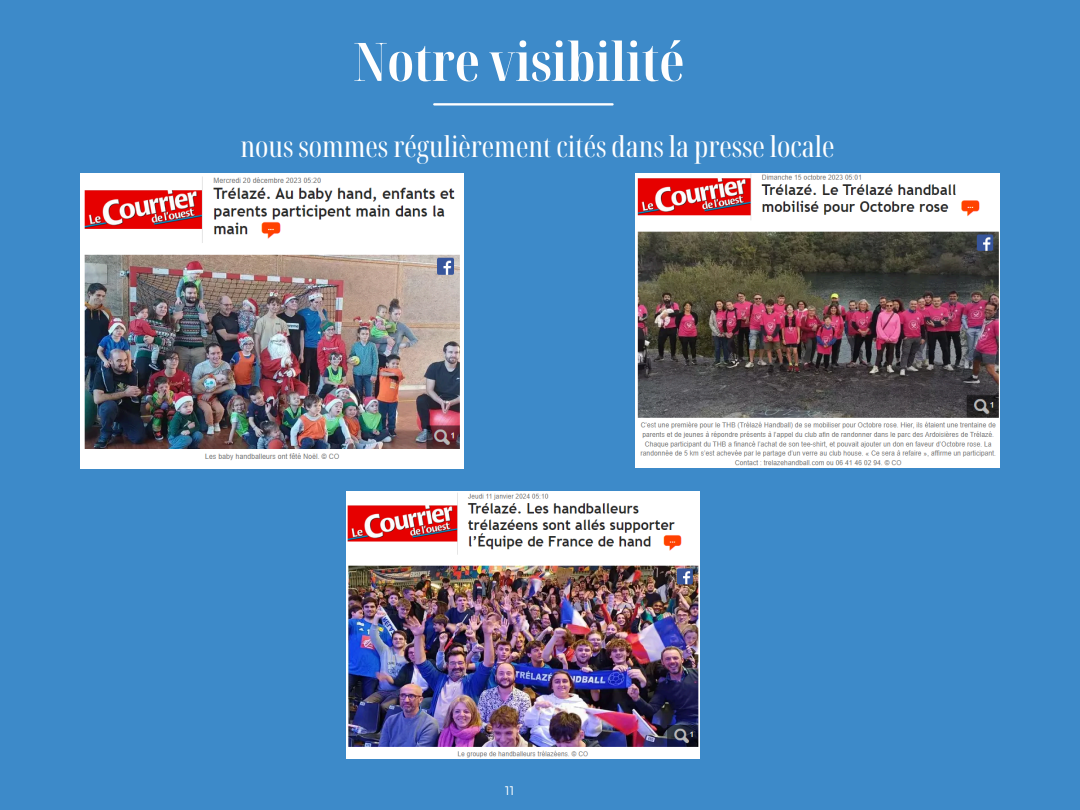
<style>
.page{position:relative;width:1080px;height:810px;background:#3d8ac9}
.page>*{position:absolute;margin:0;border:0;box-sizing:border-box;transform-origin:0 0}
.t1{font:700 extra-condensed 53.12px "Noto Serif Display";color:#fefefe}
.t2{font:extra-condensed 28.75px "Noto Serif Display";color:#fff}
.t3{font:300 12.5px "Montserrat";color:#fefefe}
</style>
<div class="page">
<hr style="left:434px;top:103px;width:179px;height:3px;background:#fff">
<img style="left:81px;top:174px;width:383px;height:294px">
<img style="left:635px;top:174px;width:364px;height:294px">
<img style="left:347px;top:491px;width:353px;height:267px">
<p class="t1" style="left:353px;top:24px;width:333px">Notre visibilité</p>
<p class="t2" style="left:240px;top:126px;width:596px">nous sommes régulièrement cités dans la presse locale</p>
<p class="t3" style="left:505px;top:783px;width:11px">11</p>
</div>
